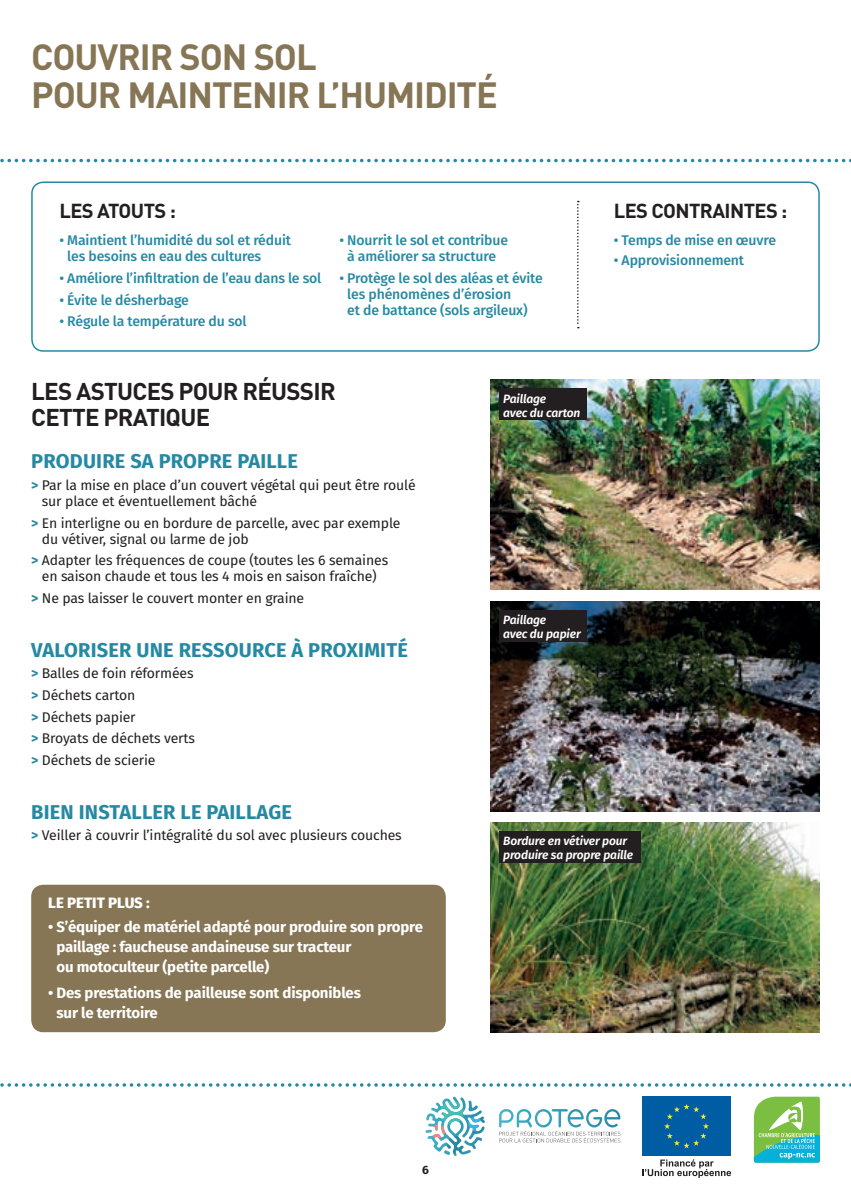
<style>
.page{position:relative;width:851px;height:1191px;background:#fff}
.page>*{position:absolute;margin:0;border:0;box-sizing:border-box;transform-origin:0 0}
.t1{font:700 36px/38px "DIN";letter-spacing:-.03em;color:#867655}
.t2{font:700 24px "DIN";letter-spacing:-.03em;color:#231f20}
.t3{font:700 20px "Fira Sans";letter-spacing:.01em;color:#2589a4}
.t4{font:700 20px "DIN";letter-spacing:-.03em;color:#231f20}
.t5{font:700 15px/20px "Fira Sans";letter-spacing:-.01em;color:#fff}
.t6{font:800 15px "Fira Sans";color:#fff}
.t7{font:14px/21.6px "Fira Sans";letter-spacing:-.01em;color:#231f20}
.t8{font:500 14px/16px "Fira Sans";letter-spacing:-.01em;color:#2589a4}
.t9{font:italic 600 12px/14px "Fira Sans";letter-spacing:-.01em;color:#fff}
.t10{font:700 12px "Fira Sans";color:#231f20}
.s1{font-weight:700;color:#2589a4}
</style>
<div class="page">
<svg style="left:426px;top:1097px;width:31px;height:40px"></svg>
<svg style="left:440px;top:1100px;width:24px;height:24px"></svg>
<svg style="left:431px;top:1124px;width:14px;height:14px"></svg>
<svg style="left:468px;top:1117px;width:13px;height:13px"></svg>
<svg style="left:447px;top:1136px;width:17px;height:17px"></svg>
<svg style="left:499px;top:1109px;width:121px;height:33px"></svg>
<div style="left:642px;top:1096px;width:88px;height:60px;background:#015da3"></div>
<svg style="left:664px;top:1104px;width:44px;height:44px"></svg>
<svg style="left:642px;top:1159px;width:89px;height:18px"></svg>
<svg style="left:753px;top:1096px;width:67px;height:67px;background:#74c68b"></svg>
<svg style="left:0;top:159px;width:851px;height:3px"></svg>
<svg style="left:0;top:1083px;width:851px;height:3px"></svg>
<div style="left:31px;top:181px;width:788px;height:171px;border:2px solid #2589a4;border-radius:11px"></div>
<div style="left:31px;top:884px;width:414px;height:148px;background:#867655;border-radius:12px"></div>
<img style="left:490px;top:380px;width:329px;height:210px">
<div style="left:499px;top:388px;width:88px;height:32px;background:#231f20"></div>
<img style="left:490px;top:601px;width:329px;height:210px">
<div style="left:499px;top:609px;width:88px;height:32px;background:#231f20"></div>
<img style="left:490px;top:822px;width:329px;height:210px">
<div style="left:499px;top:831px;width:141px;height:32px;background:#231f20"></div>
<svg style="left:577px;top:201px;width:1px;height:127px"></svg>
<h1 class="t1" style="left:31px;top:36px;width:446px">COUVRIR SON SOL<br>POUR MAINTENIR L’HUMIDITÉ</h1>
<h3 class="t4" style="left:60px;top:198px;width:84px">LES ATOUTS</h3>
<h3 class="t4" style="left:170px;top:198px;width:8px">:</h3>
<p class="t8" style="left:67px;top:232px;width:225px;text-indent:-8px">• Maintient l’humidité du sol et réduit les besoins en eau des cultures</p>
<p class="t8" style="left:60px;top:269px;width:263px">• Améliore l’infiltration de l’eau dans le sol</p>
<p class="t8" style="left:60px;top:291px;width:131px">• Évite le désherbage</p>
<p class="t8" style="left:60px;top:313px;width:189px">• Régule la température du sol</p>
<p class="t8" style="left:339px;top:232px;width:170px;text-align:center">• Nourrit le sol et contribue à améliorer sa structure</p>
<p class="t8" style="left:347px;top:269px;width:197px;text-indent:-8px">• Protège le sol des aléas et évite les phénomènes d’érosion<br>et de battance (sols argileux)</p>
<h3 class="t4" style="left:613px;top:198px;width:142px">LES CONTRAINTES</h3>
<h3 class="t4" style="left:781px;top:198px;width:8px">:</h3>
<p class="t8" style="left:613px;top:232px;width:164px">• Temps de mise en œuvre</p>
<p class="t8" style="left:613px;top:252px;width:132px">• Approvisionnement</p>
<h2 class="t2" style="left:31px;top:375px;width:60px">LES ASTU</h2>
<h2 class="t2" style="left:132px;top:375px;width:125px">CES POUR RÉUSS</h2>
<h2 class="t2" style="left:313px;top:375px;width:19px">IR</h2>
<h2 class="t2" style="left:31px;top:401px;width:28px">CETTE</h2>
<h2 class="t2" style="left:103px;top:401px;width:15px">PRAT</h2>
<h2 class="t2" style="left:159px;top:401px;width:36px">IQUE</h2>
<h3 class="t3" style="left:31px;top:444px;width:75px">Produire</h3>
<h3 class="t3" style="left:130px;top:444px;width:42px">sa propre</h3>
<h3 class="t3" style="left:237px;top:444px;width:11px">paille</h3>
<p class="t7" style="left:42px;top:477px;width:375px;line-height:16px;text-indent:-11px"><span class="s1">&gt;</span> Par la mise en place d’un couvert végétal qui peut être roulé sur place et éventuellement bâché</p>
<p class="t7" style="left:42px;top:514px;width:360px;line-height:16px;text-indent:-11px"><span class="s1">&gt;</span> En interligne ou en bordure de parcelle, avec par exemple du vétiver, signal ou larme de job</p>
<p class="t7" style="left:31px;top:552px;width:358px;line-height:16px;text-align:center"><span class="s1">&gt;</span> Adapter les fréquences de coupe (toutes les 6 semaines en saison chaude et tous les 4 mois en saison fraîche)</p>
<p class="t7" style="left:31px;top:587px;width:274px"><span class="s1">&gt;</span> Ne pas laisser le couvert monter en graine</p>
<h3 class="t3" style="left:31px;top:633px;width:24px">Valoriser</h3>
<h3 class="t3" style="left:136px;top:633px;width:55px">une resso</h3>
<h3 class="t3" style="left:239px;top:633px;width:26px">urce</h3>
<h3 class="t3" style="left:291px;top:633px;width:30px">à pro</h3>
<h3 class="t3" style="left:346px;top:633px;width:23px">ximit</h3>
<h3 class="t3" style="left:397px;top:633px;width:12px">é</h3>
<p class="t7" style="left:31px;top:662px;width:165px"><span class="s1">&gt;</span> Balles de foin réformées <span class="s1">&gt;</span> Déchets carton<br><span class="s1">&gt;</span> Déchets papier<br><span class="s1">&gt;</span> Broyats de déchets verts <span class="s1">&gt;</span> Déchets de scierie</p>
<h3 class="t3" style="left:31px;top:795px;width:80px">Bien installer</h3>
<h3 class="t3" style="left:180px;top:795px;width:38px">le pailla</h3>
<h3 class="t3" style="left:268px;top:795px;width:23px">ge</h3>
<p class="t7" style="left:31px;top:824px;width:372px"><span class="s1">&gt;</span> Veiller à couvrir l’intégralité du sol avec plusieurs couches</p>
<p class="t6" style="left:48px;top:889px;width:103px">LE PETIT PLUS :</p>
<p class="t5" style="left:56px;top:915px;width:368px;text-indent:-8px">• S’équiper de matériel adapté pour produire son propre paillage : faucheuse andaineuse sur tracteur<br>ou motoculteur (petite parcelle)</p>
<p class="t5" style="left:56px;top:981px;width:306px;text-indent:-8px">• Des prestations de pailleuse sont disponibles sur le territoire</p>
<p class="t10" style="left:422px;top:1159px;width:8px">6</p>
<p class="t9" style="left:503px;top:391px;width:79px">Paillage<br>avec du carton</p>
<p class="t9" style="left:503px;top:612px;width:79px">Paillage<br>avec du papier</p>
<p class="t9" style="left:503px;top:833px;width:131px">Bordure en vétiver pour produire sa propre paille</p>
</div>
